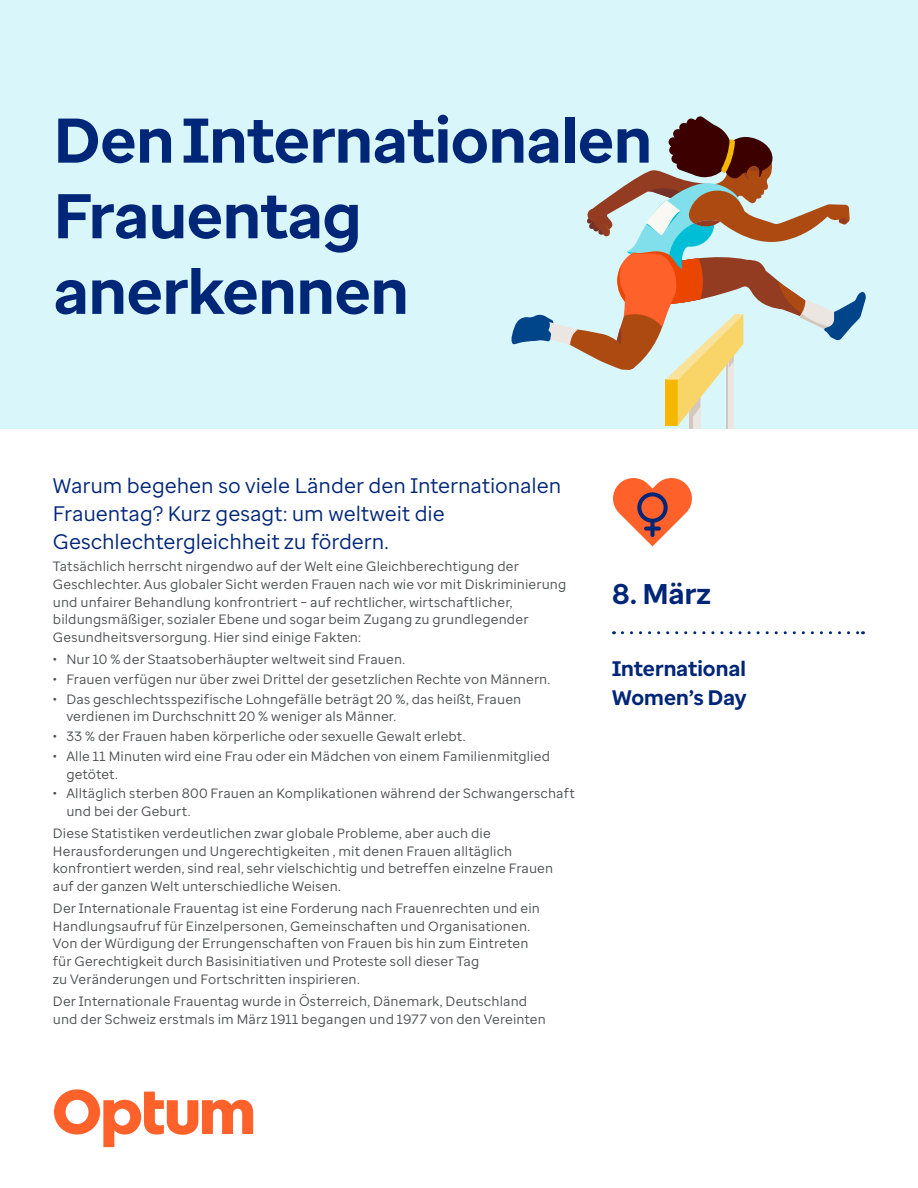
<style>
.page{position:relative;width:918px;height:1188px;background:#fff}
.page>*{position:absolute;margin:0;border:0;box-sizing:border-box;transform-origin:0 0}
.Headline{font:700 63px/75.6px "Enterprise Sans";letter-spacing:-.005em;color:#002677}
.t1{font:700 28.5px "Enterprise Sans";color:#002677}
.Intro{font:21px/28.2px "Enterprise Sans";letter-spacing:-.005em;color:#002677}
.t2{font:700 21px/29.4px "Enterprise Sans";letter-spacing:.005em;color:#002677}
.Body{font:13.5px/17.7px "Enterprise Sans";letter-spacing:.01em;color:#4b4d4f}
</style>
<div class="page">
<div style="left:0;top:0;width:918px;height:429px;background:#d9f6fa"></div>
<svg style="left:622px;top:631px;width:241px;height:3px"></svg>
<hr style="left:689px;top:390px;width:4px;height:39px;background:#d2c8be">
<div style="left:693px;top:390px;width:7px;height:39px;background:#ebe6e1"></div>
<hr style="left:726px;top:344px;width:3px;height:85px;background:#d2c8be">
<div style="left:729px;top:344px;width:5px;height:85px;background:#ebe6e1"></div>
<svg style="left:511px;top:116px;width:355px;height:310px"></svg>
<svg style="left:613px;top:478px;width:79px;height:68px"></svg>
<svg style="left:54px;top:1089px;width:199px;height:58px"></svg>
<p class="Headline" style="left:54px;top:103px;width:600px">Den Internationalen<br>Frauentag anerkennen</p>
<p class="Intro" style="left:53px;top:471px;width:510px">Warum begehen so viele Länder den Internationalen<br>Frauentag? Kurz gesagt: um weltweit die<br>Geschlechtergleichheit zu fördern.</p>
<p class="Body" style="left:53px;top:557px;width:515px">Tatsächlich herrscht nirgendwo auf der Welt eine Gleichberechtigung der Geschlechter. Aus globaler Sicht werden Frauen nach wie vor mit Diskriminierung und unfairer Behandlung konfrontriert – auf rechtlicher, wirtschaftlicher, bildungsmäßiger, sozialer Ebene und sogar beim Zugang zu grundlegender Gesundheitsversorgung. Hier sind einige Fakten:</p>
<p class="Body" style="left:53px;top:650px;width:354px">• Nur 10 % der Staatsoberhäupter weltweit sind Frauen.</p>
<p class="Body" style="left:53px;top:670px;width:499px">• Frauen verfügen nur über zwei Drittel der gesetzlichen Rechte von Männern.</p>
<p class="Body" style="left:66px;top:690px;width:456px;text-indent:-14px">• Das geschlechtsspezifische Lohngefälle beträgt 20 %, das heißt, Frauen verdienen im Durchschnitt 20 % weniger als Männer.</p>
<p class="Body" style="left:53px;top:727px;width:414px">• 33 % der Frauen haben körperliche oder sexuelle Gewalt erlebt.</p>
<p class="Body" style="left:66px;top:747px;width:485px;text-indent:-14px">• Alle 11 Minuten wird eine Frau oder ein Mädchen von einem Familienmitglied getötet.</p>
<p class="Body" style="left:66px;top:785px;width:510px;text-indent:-14px">• Alltäglich sterben 800 Frauen an Komplikationen während der Schwangerschaft und bei der Geburt.</p>
<p class="Body" style="left:53px;top:824px;width:502px">Diese Statistiken verdeutlichen zwar globale Probleme, aber auch die Herausforderungen und Ungerechtigkeiten , mit denen Frauen alltäglich konfrontiert werden, sind real, sehr vielschichtig und betreffen einzelne Frauen auf der ganzen Welt unterschiedliche Weisen.</p>
<p class="Body" style="left:53px;top:899px;width:489px">Der Internationale Frauentag ist eine Forderung nach Frauenrechten und ein Handlungsaufruf für Einzelpersonen, Gemeinschaften und Organisationen.<br>Von der Würdigung der Errungenschaften von Frauen bis hin zum Eintreten für Gerechtigkeit durch Basisinitiativen und Proteste soll dieser Tag<br>zu Veränderungen und Fortschritten inspirieren.</p>
<p class="Body" style="left:53px;top:992px;width:495px">Der Internationale Frauentag wurde in Österreich, Dänemark, Deutschland und der Schweiz erstmals im März 1911 begangen und 1977 von den Vereinten</p>
<p class="t1" style="left:612px;top:576px;width:100px">8. März</p>
<p class="t2" style="left:612px;top:654px;width:136px">International<br>Women’s Day</p>
</div>
